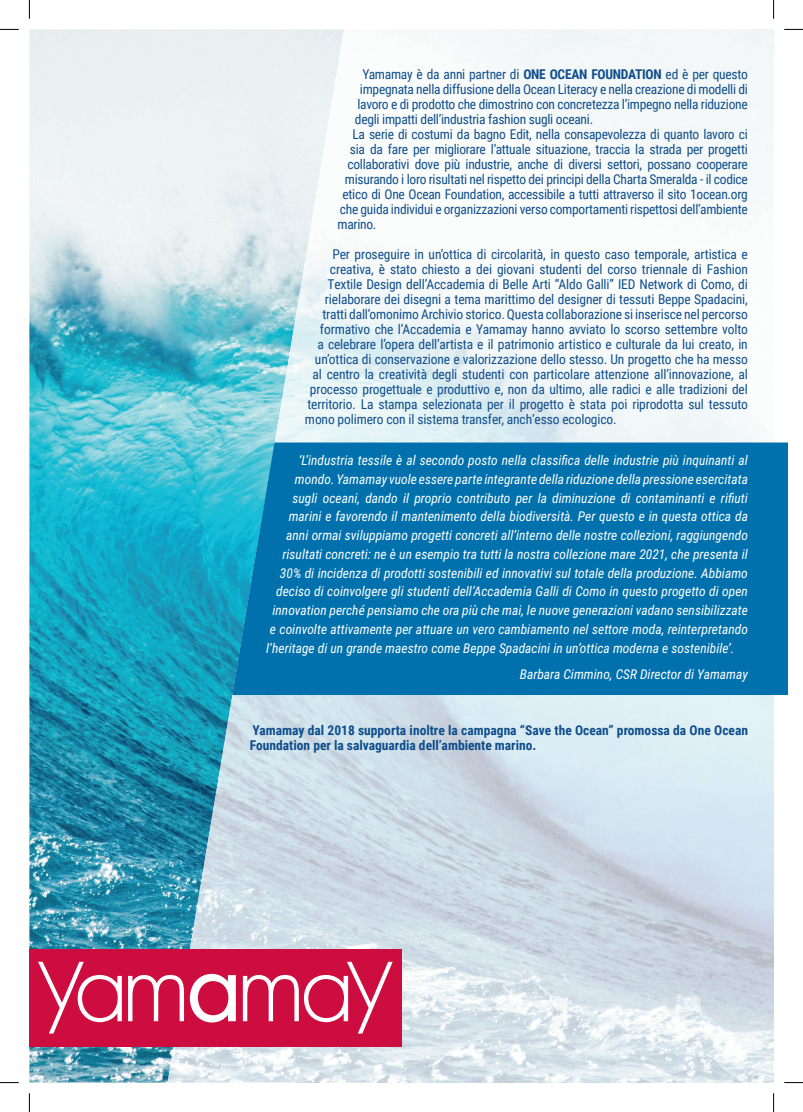
<style>
.page{position:relative;width:803px;height:1112px;background:#fff}
.page>*{position:absolute;margin:0;border:0;box-sizing:border-box;transform-origin:0 0}
.t1{font:13.5px "Roboto Condensed";letter-spacing:-.01em;color:#0f4e8c}
.t2{font:italic 13.5px "Roboto Condensed";color:#fff}
.t3{font:700 13.5px/15px "Roboto Condensed";color:#0f4e8c}
.s1{font-weight:700}
</style>
<div class="page">
<img style="left:29px;top:29px;width:268px;height:1053px">
<img style="left:297px;top:29px;width:476px;height:1053px">
<img style="left:253px;top:305px;width:45px;height:777px">
<img style="left:210px;top:566px;width:44px;height:516px">
<img style="left:168px;top:824px;width:43px;height:258px">
<div style="left:29px;top:949px;width:372px;height:97px;background:#cd0d40"></div>
<svg style="left:38px;top:961px;width:355px;height:72px"></svg>
<div style="left:232px;top:442px;width:556px;height:252px;background:#0071ad"></div>
<svg style="left:0;top:29px;width:19px;height:1px"></svg>
<svg style="left:784px;top:29px;width:19px;height:1px"></svg>
<svg style="left:0;top:1082px;width:19px;height:1px"></svg>
<svg style="left:784px;top:1082px;width:19px;height:1px"></svg>
<svg style="left:29px;top:0;width:1px;height:19px"></svg>
<svg style="left:29px;top:1093px;width:1px;height:18px"></svg>
<svg style="left:773px;top:0;width:1px;height:19px"></svg>
<svg style="left:773px;top:1093px;width:1px;height:18px"></svg>
<p class="t1" style="left:362px;top:65px;width:387px">Yamamay è da anni partner di <span class="s1">ONE OCEAN FOUNDATION</span> ed è per questo</p>
<p class="t1" style="left:360px;top:80px;width:389px">impegnata nella diffusione della Ocean Literacy e nella creazione di modelli di</p>
<p class="t1" style="left:357px;top:95px;width:392px">lavoro e di prodotto che dimostrino con concretezza l’impegno nella riduzione</p>
<p class="t1" style="left:355px;top:110px;width:240px">degli impatti dell’industria fashion sugli oceani.</p>
<p class="t1" style="left:352px;top:125px;width:397px">La serie di costumi da bagno Edit, nella consapevolezza di quanto lavoro ci</p>
<p class="t1" style="left:350px;top:140px;width:399px">sia da fare per migliorare l’attuale situazione, traccia la strada per progetti</p>
<p class="t1" style="left:347px;top:155px;width:402px">collaborativi dove più industrie, anche di diversi settori, possano cooperare</p>
<p class="t1" style="left:345px;top:170px;width:404px">misurando i loro risultati nel rispetto dei principi della Charta Smeralda - il codice</p>
<p class="t1" style="left:342px;top:185px;width:407px">etico di One Ocean Foundation, accessibile a tutti attraverso il sito 1ocean.org</p>
<p class="t1" style="left:340px;top:200px;width:409px">che guida individui e organizzazioni verso comportamenti rispettosi dell’ambiente</p>
<p class="t1" style="left:337px;top:215px;width:41px">marino.</p>
<p class="t1" style="left:332px;top:245px;width:417px">Per proseguire in un’ottica di circolarità, in questo caso temporale, artistica e</p>
<p class="t1" style="left:330px;top:260px;width:419px">creativa, è stato chiesto a dei giovani studenti del corso triennale di Fashion</p>
<p class="t1" style="left:327px;top:275px;width:422px">Textile Design dell’Accademia di Belle Arti “Aldo Galli” IED Network di Como, di</p>
<p class="t1" style="left:325px;top:290px;width:424px">rielaborare dei disegni a tema marittimo del designer di tessuti Beppe Spadacini,</p>
<p class="t1" style="left:322px;top:305px;width:427px">tratti dall’omonimo Archivio storico. Questa collaborazione si inserisce nel percorso</p>
<p class="t1" style="left:320px;top:320px;width:429px">formativo che l’Accademia e Yamamay hanno avviato lo scorso settembre volto</p>
<p class="t1" style="left:317px;top:335px;width:432px">a celebrare l’opera dell’artista e il patrimonio artistico e culturale da lui creato, in</p>
<p class="t1" style="left:315px;top:350px;width:434px">un’ottica di conservazione e valorizzazione dello stesso. Un progetto che ha messo</p>
<p class="t1" style="left:312px;top:365px;width:437px">al centro la creatività degli studenti con particolare attenzione all’innovazione, al</p>
<p class="t1" style="left:310px;top:380px;width:439px">processo progettuale e produttivo e, non da ultimo, alle radici e alle tradizioni del</p>
<p class="t1" style="left:307px;top:395px;width:442px">territorio. La stampa selezionata per il progetto è stata poi riprodotta sul tessuto</p>
<p class="t1" style="left:305px;top:410px;width:313px">mono polimero con il sistema transfer, anch’esso ecologico.</p>
<p class="t2" style="left:299px;top:451px;width:451px">‘L’industria tessile è al secondo posto nella classifica delle industrie più inquinanti al</p>
<p class="t2" style="left:295px;top:469px;width:454px">mondo. Yamamay vuole essere parte integrante della riduzione della pressione esercitata</p>
<p class="t2" style="left:292px;top:488px;width:457px">sugli oceani, dando il proprio contributo per la diminuzione di contaminanti e rifiuti</p>
<p class="t2" style="left:289px;top:507px;width:461px">marini e favorendo il mantenimento della biodiversità. Per questo e in questa ottica da</p>
<p class="t2" style="left:286px;top:526px;width:463px">anni ormai sviluppiamo progetti concreti all’interno delle nostre collezioni, raggiungendo</p>
<p class="t2" style="left:282px;top:544px;width:467px">risultati concreti: ne è un esempio tra tutti la nostra collezione mare 2021, che presenta il</p>
<p class="t2" style="left:280px;top:563px;width:469px">30% di incidenza di prodotti sostenibili ed innovativi sul totale della produzione. Abbiamo</p>
<p class="t2" style="left:276px;top:582px;width:473px">deciso di coinvolgere gli studenti dell’Accademia Galli di Como in questo progetto di open</p>
<p class="t2" style="left:272px;top:601px;width:477px">innovation perché pensiamo che ora più che mai, le nuove generazioni vadano sensibilizzate</p>
<p class="t2" style="left:270px;top:619px;width:479px">e coinvolte attivamente per attuare un vero cambiamento nel settore moda, reinterpretando</p>
<p class="t2" style="left:266px;top:638px;width:469px">l’heritage di un grande maestro come Beppe Spadacini in un’ottica moderna e sostenibile’.</p>
<p class="t2" style="left:520px;top:664px;width:230px">Barbara Cimmino, CSR Director di Yamamay</p>
<p class="t3" style="left:250px;top:721px;width:499px">Yamamay dal 2018 supporta inoltre la campagna “Save the Ocean” promossa da One Ocean<br>Foundation per la salvaguardia dell’ambiente marino.</p>
</div>
